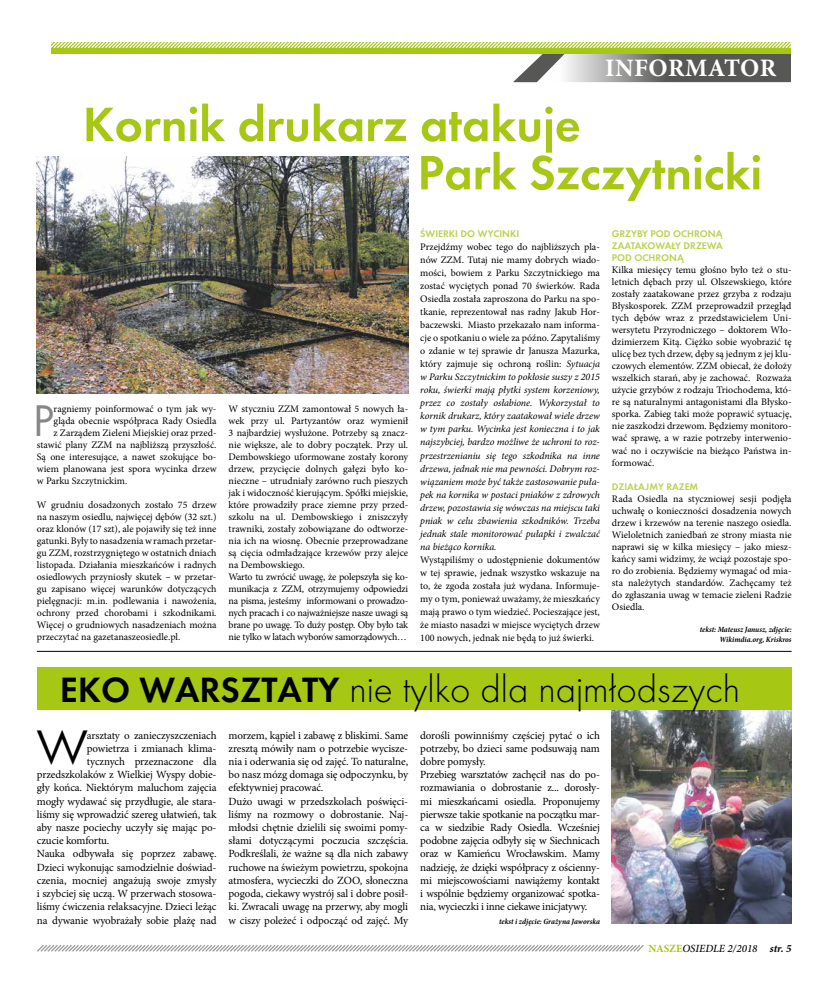
<style>
.page{position:relative;width:820px;height:993px;background:#fff}
.page>*{position:absolute;margin:0;border:0;box-sizing:border-box;transform-origin:0 0}
.t1{font:50px/48.2px "Futura Dem";color:#a6c714}
.t2{font:46px "Futura Boo";color:#878787}
.t3{font:46px "Futura";color:#000}
.t4{font:300 39.4px "Futura";color:#000}
.t5{font:700 25.1px "Minion Pro";letter-spacing:.02em;color:#fff}
.t6{font:11px/13.2px "Minion Pro";letter-spacing:-.01em;color:#000}
.t7{font:italic 500 11px "Minion Pro";color:#000}
.t8{font:10px/12px "Minion Pro";color:#000;text-align:justify}
.t9{font:italic 10px/13px "Minion Pro";letter-spacing:-.005em;color:#000;text-align:justify}
.t10{font:10px/12px "Futura Dem";color:#bbd151;text-align:justify}
.t11{font:italic 700 condensed 8px/9.6px "Minion Pro";letter-spacing:-.005em;color:#000;text-align:right}
.s1{font-style:normal}
.s2{font-family:"Futura Dem";font-weight:400;font-size:36.5px}
.s3{font-weight:700;font-style:normal;color:#a6c714}
.s4{font-weight:700}
</style>
<div class="page">
<svg style="left:51px;top:42px;width:740px;height:40px"></svg>
<svg style="left:37px;top:945px;width:607px;height:7px"></svg>
<img style="left:611px;top:710px;width:180px;height:213px">
<div style="left:37px;top:667px;width:754px;height:43px;background:#a6c714"></div>
<img style="left:37px;top:157px;width:371px;height:236px">
<hr style="left:37px;top:651px;width:754px;height:1px;background:#000">
<h3 class="t5" style="left:604px;top:50px;width:173px">INFORMATOR</h3>
<h1 class="t1" style="left:417px;top:100px;width:346px;text-indent:-334px">Kornik drukarz atakuje<br>Park Szczytnicki</h1>
<h2 class="t2" style="left:33px;top:392px;width:22px">P</h2>
<p class="t8" style="left:54px;top:402px;width:164px">ragniemy poinformować o tym jak wy-</p>
<p class="t8" style="left:54px;top:414px;width:164px">gląda obecnie współpraca Rady Osiedla</p>
<p class="t8" style="left:54px;top:426px;width:164px">z Zarządem Zieleni Miejskiej oraz przed-</p>
<p class="t8" style="left:37px;top:438px;width:181px">stawić plany ZZM na najbliższą przyszłość.</p>
<p class="t8" style="left:37px;top:450px;width:181px">Są one interesujące, a nawet szokujące bo-</p>
<p class="t8" style="left:37px;top:462px;width:181px">wiem planowana jest spora wycinka drzew</p>
<p class="t8" style="left:37px;top:474px;width:92px">w Parku Szczytnickim.</p>
<p class="t8" style="left:37px;top:498px;width:181px">W grudniu dosadzonych zostało 75 drzew na naszym osiedlu, najwięcej dębów (32 szt.) oraz klonów (17 szt), ale pojawiły się też inne gatunki. Były to nasadzenia w ramach przetar&shy;gu ZZM, rozstrzygniętego w ostatnich dniach listopada. Działania mieszkańców i radnych osiedlowych przyniosły skutek – w przetar&shy;gu zapisano więcej warunków dotyczących pielęgnacji: m.in. podlewania i nawożenia, ochrony przed chorobami i szkodnikami.<br>Więcej o grudniowych nasadzeniach można przeczytać na gazetanaszeosiedle.pl.</p>
<p class="t8" style="left:228px;top:402px;width:181px;text-align:left">W styczniu ZZM zamontował 5 nowych ła&shy;wek przy ul. Partyzantów oraz wymienił 3 najbardziej wysłużone. Potrzeby są znacz&shy;nie większe, ale to dobry początek. Przy ul.<br>Dembowskiego uformowane zostały korony drzew, przycięcie dolnych gałęzi było ko&shy;nieczne – utrudniały zarówno ruch pieszych jak i widoczność kierującym. Spółki miejskie, które prowadziły prace ziemne przy przed&shy;szkolu na ul. Dembowskiego i zniszczyły trawniki, zostały zobowiązane do odtworze&shy;nia ich na wiosnę. Obecnie przeprowadzane są cięcia odmładzające krzewów przy alejce na Dembowskiego.<br>Warto tu zwrócić uwagę, że polepszyła się ko&shy;munikacja z ZZM, otrzymujemy odpowiedzi na pisma, jesteśmy informowani o prowadzo&shy;nych pracach i co najważniejsze nasze uwagi są brane po uwagę. To duży postęp. Oby było tak nie tylko w latach wyborów samorządowych…</p>
<p class="t10" style="left:420px;top:228px;width:100px">ŚWIERKI DO WYCINKI</p>
<p class="t9" style="left:420px;top:240px;width:181px"><span class="s1">Przejdźmy wobec tego do najbliższych pla&shy;nów ZZM. Tutaj nie mamy dobrych wiado&shy;mości, bowiem z Parku Szczytnickiego ma zostać wyciętych ponad 70 świerków. Rada Osiedla została zaproszona do Parku na spo&shy;tkanie, reprezentował nas radny Jakub Hor&shy;baczewski. Miasto przekazało nam informa&shy;cje o spotkaniu o wiele za późno. Zapytaliśmy o zdanie w tej sprawie dr Janusza Mazurka, który zajmuje się ochroną roślin:</span> Sytuacja w Parku Szczytnickim to pokłosie suszy z 2015 roku, świerki mają płytki system korzeniowy, przez co zostały osłabione. Wykorzystał to kornik drukarz, który zaatakował wiele drzew w tym parku. Wycinka jest konieczna i to jak najszybciej, bardzo możliwe że uchroni to roz&shy;przestrzenianiu się tego szkodnika na inne drzewa, jednak nie ma pewności. Dobrym roz&shy;wiązaniem może być także zastosowanie puła&shy;pek na kornika w postaci pniaków z zdrowych drzew, pozostawia się wówczas na miejscu taki pniak w celu zbawienia szkodników. Trzeba jednak stale monitorować pułapki i zwalczać na bieżąco kornika.</p>
<p class="t8" style="left:420px;top:552px;width:181px;line-height:13px">Wystąpiliśmy o udostępnienie dokumentów w tej sprawie, jednak wszystko wskazuje na to, że zgoda została już wydana. Informuje&shy;my o tym, ponieważ uważamy, że mieszkańcy mają prawo o tym wiedzieć. Pocieszające jest, że miasto nasadzi w miejsce wyciętych drzew 100 nowych, jednak nie będą to już świerki.</p>
<p class="t10" style="left:611px;top:228px;width:112px">GRZYBY POD OCHRONĄ ZAATAKOWAŁY DRZEWA POD OCHRONĄ</p>
<p class="t8" style="left:611px;top:264px;width:181px">Kilka miesięcy temu głośno było też o stu&shy;letnich dębach przy ul. Olszewskiego, które zostały zaatakowane przez grzyba z rodzaju Błyskosporek. ZZM przeprowadził przegląd tych dębów wraz z przedstawicielem Uni&shy;wersytetu Przyrodniczego – doktorem Wło&shy;dzimierzem Kitą. Ciężko sobie wyobrazić tę ulicę bez tych drzew, dęby są jednym z jej klu&shy;czowych elementów. ZZM obiecał, że dołoży wszelkich starań, aby je zachować. Rozważa użycie grzybów z rodzaju Triochodema, któ&shy;re są naturalnymi antagonistami dla Błysko&shy;sporka. Zabieg taki może poprawić sytuację, nie zaszkodzi drzewom. Będziemy monitoro&shy;wać sprawę, a w razie potrzeby interwenio&shy;wać no i oczywiście na bieżąco Państwa in&shy;formować.</p>
<p class="t10" style="left:611px;top:480px;width:88px">DZIAŁAJMY RAZEM</p>
<p class="t8" style="left:611px;top:492px;width:181px">Rada Osiedla na styczniowej sesji podjęła uchwałę o konieczności dosadzenia nowych drzew i krzewów na terenie naszego osiedla.<br>Wieloletnich zaniedbań ze strony miasta nie naprawi się w kilka miesięcy – jako miesz&shy;kańcy sami widzimy, że wciąż pozostaje spo&shy;ro do zrobienia. Będziemy wymagać od mia&shy;sta należytych standardów. Zachęcamy też do zgłaszania uwag w temacie zieleni Radzie Osiedla.</p>
<p class="t11" style="left:699px;top:624px;width:93px">tekst: Mateusz Janusz, zdjęcie:<br>Wikimdia.org, Kriskros</p>
<h3 class="t4" style="left:60px;top:666px;width:681px"><span class="s2">EKO WARSZTATY</span> nie tylko dla najmłodszych</h3>
<h2 class="t3" style="left:37px;top:716px;width:52px">W</h2>
<p class="t6" style="left:87px;top:728px;width:131px">arsztaty o zanieczyszczeniach</p>
<p class="t6" style="left:87px;top:741px;width:131px">powietrza i zmianach klima-</p>
<p class="t6" style="left:87px;top:754px;width:131px">tycznych przeznaczone dla</p>
<p class="t6" style="left:37px;top:767px;width:181px">przedszkolaków z Wielkiej Wyspy dobie-</p>
<p class="t6" style="left:37px;top:781px;width:181px">gły końca. Niektórym maluchom zajęcia</p>
<p class="t6" style="left:37px;top:794px;width:181px">mogły wydawać się przydługie, ale stara-</p>
<p class="t6" style="left:37px;top:807px;width:181px">liśmy się wprowadzić szereg ułatwień, tak</p>
<p class="t6" style="left:37px;top:820px;width:181px">aby nasze pociechy uczyły się mając po-</p>
<p class="t6" style="left:37px;top:833px;width:74px">czucie komfortu.</p>
<p class="t6" style="left:37px;top:847px;width:181px">Nauka odbywała się poprzez zabawę.</p>
<p class="t6" style="left:37px;top:860px;width:181px">Dzieci wykonując samodzielnie doświad-</p>
<p class="t6" style="left:37px;top:873px;width:181px">czenia, mocniej angażują swoje zmysły</p>
<p class="t6" style="left:37px;top:886px;width:181px">i szybciej się uczą. W przerwach stosowa-</p>
<p class="t6" style="left:37px;top:899px;width:181px">liśmy ćwiczenia relaksacyjne. Dzieci leżąc</p>
<p class="t6" style="left:37px;top:913px;width:181px">na dywanie wyobrażały sobie plażę nad</p>
<p class="t6" style="left:228px;top:728px;width:181px">morzem, kąpiel i zabawę z bliskimi. Same zresztą mówiły nam o potrzebie wycisze&shy;nia i oderwania się od zajęć. To naturalne, bo nasz mózg domaga się odpoczynku, by efektywniej pracować.<br>Dużo uwagi w przedszkolach poświęci&shy;liśmy na rozmowy o dobrostanie. Naj&shy;młodsi chętnie dzielili się swoimi pomy&shy;słami dotyczącymi poczucia szczęścia.<br>Podkreślali, że ważne są dla nich zabawy ruchowe na świeżym powietrzu, spokojna atmosfera, wycieczki do ZOO, słoneczna pogoda, ciekawy wystrój sal i dobre posił&shy;ki. Zwracali uwagę na przerwy, aby mogli w ciszy poleżeć i odpocząć od zajęć. My</p>
<p class="t6" style="left:420px;top:728px;width:181px">dorośli powinniśmy częściej pytać o ich potrzeby, bo dzieci same podsuwają nam dobre pomysły.<br>Przebieg warsztatów zachęcił nas do po&shy;rozmawiania o dobrostanie z... dorosły&shy;mi mieszkańcami osiedla. Proponujemy pierwsze takie spotkanie na początku mar&shy;ca w siedzibie Rady Osiedla. Wcześniej podobne zajęcia odbyły się w Siechnicach oraz w Kamieńcu Wrocławskim. Mamy nadzieję, że dzięki współpracy z ościenny&shy;mi miejscowościami nawiążemy kontakt i wspólnie będziemy organizować spotka&shy;nia, wycieczki i inne ciekawe inicjatywy.</p>
<p class="t11" style="left:499px;top:915px;width:102px">tekst i zdjęcie: Grażyna Jaworska</p>
<p class="t7" style="left:648px;top:940px;width:145px"><span class="s3">NASZE</span>OSIEDLE 2/2018 <span class="s4">str. 5</span></p>
</div>
